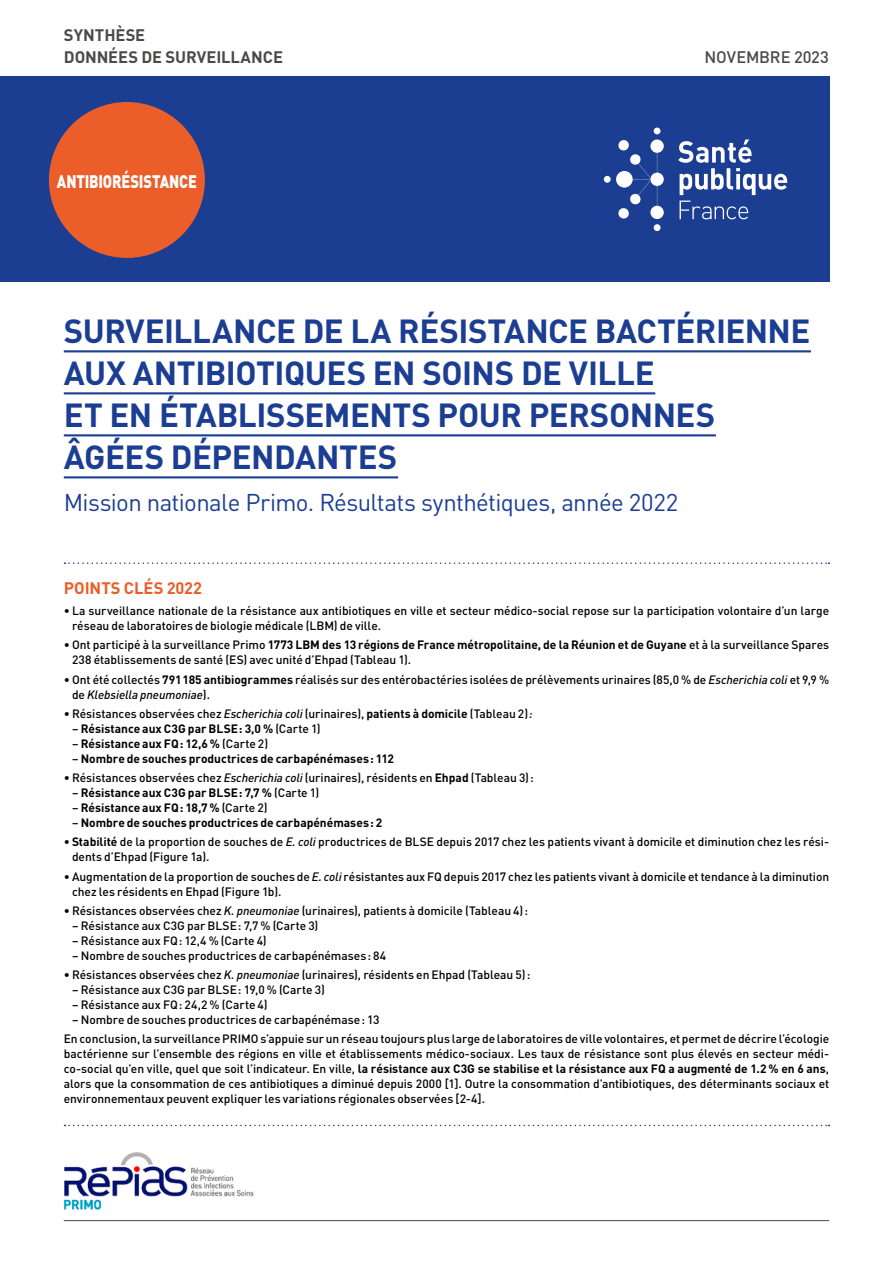
<style>
.page{position:relative;width:893px;height:1263px;background:#fff}
.page>*{position:absolute;margin:0;border:0;box-sizing:border-box;transform-origin:0 0}
.TITRE-1{font:700 33px "DIN Pro";letter-spacing:-.015em;color:#1b3e92}
.TITRE-2{font:24px "DIN Pro";letter-spacing:-.025em;color:#1b3e92}
.t1{font:900 18px "DIN Pro";letter-spacing:-.01em;color:#fff;scale:.81 1}
.t2{font:700 16.5px "DIN Pro";letter-spacing:-.005em;color:#4a4a49}
.Points_cles-Titre{font:700 16.5px "DIN Pro";letter-spacing:-.005em;color:#eb5e29}
.t3{font:500 16.5px "DIN Pro";letter-spacing:-.01em;color:#4a4a49}
.Points_clés-Texte{font:500 12px/15px "DIN Pro";letter-spacing:-.005em;color:#000}
.Points_cles-Texte_fin{font:500 12px/15px "DIN Pro";letter-spacing:-.005em;color:#000;text-align:justify}
.Points_clés-Texte-2{font:700 12px "DIN Pro";color:#000}
.s1{font-weight:700}
.s2{font-style:italic}
.s3{font-weight:500}
</style>
<div class="page">
<div style="left:0;top:77px;width:829px;height:205px;background:#1b3e92"></div>
<svg style="left:616px;top:171px;width:17px;height:17px"></svg>
<div style="left:650px;top:206px;width:14px;height:13px;background:#fff;border-radius:50%"></div>
<svg style="left:650px;top:139px;width:14px;height:14px"></svg>
<div style="left:650px;top:173px;width:14px;height:13px;background:#fff;border-radius:50%"></div>
<div style="left:604px;top:176px;width:7px;height:7px;background:#fff;border-radius:50%"></div>
<div style="left:654px;top:224px;width:6px;height:7px;background:#fff;border-radius:50%"></div>
<svg style="left:618px;top:128px;width:42px;height:91px"></svg>
<svg style="left:678px;top:140px;width:109px;height:55px"></svg>
<svg style="left:680px;top:201px;width:68px;height:18px"></svg>
<div style="left:49px;top:102px;width:156px;height:156px;background:#eb5e29;border-radius:50%"></div>
<hr style="left:64px;top:1220px;width:765px;height:1px;background:#4a4a49">
<hr style="left:64px;top:350px;width:747px;height:2px;background:#1b3e92">
<hr style="left:64px;top:392px;width:591px;height:2px;background:#1b3e92">
<hr style="left:64px;top:434px;width:652px;height:2px;background:#1b3e92">
<hr style="left:64px;top:476px;width:334px;height:2px;background:#1b3e92">
<svg style="left:65px;top:562px;width:764px;height:2px"></svg>
<svg style="left:65px;top:1125px;width:764px;height:1px"></svg>
<img style="left:64px;top:1152px;width:190px;height:58px">
<p class="t2" style="left:64px;top:22px;width:83px">SYNTHÈSE</p>
<p class="t2" style="left:64px;top:44px;width:221px">DONNÉES DE SURVEILLANCE</p>
<p class="t3" style="left:704px;top:44px;width:126px">NOVEMBRE 2023</p>
<p class="t1" style="left:57px;top:166px;width:175px">ANTIBIORÉSISTANCE</p>
<p class="TITRE-1" style="left:64px;top:304px;width:748px">SURVEILLANCE DE LA RÉSISTANCE BACTÉRIENNE</p>
<p class="TITRE-1" style="left:64px;top:346px;width:592px">AUX ANTIBIOTIQUES EN SOINS DE VILLE</p>
<p class="TITRE-1" style="left:64px;top:388px;width:653px">ET EN ÉTABLISSEMENTS POUR PERSONNES</p>
<p class="TITRE-1" style="left:64px;top:430px;width:335px">ÂGÉES DÉPENDANTES</p>
<p class="TITRE-2" style="left:64px;top:483px;width:616px">Mission nationale Primo. Résultats synthétiques, année 2022</p>
<p class="Points_cles-Titre" style="left:64px;top:574px;width:140px">POINTS CLÉS 2022</p>
<p class="Points_clés-Texte" style="left:72px;top:602px;width:759px;text-indent:-8px">• La surveillance nationale de la résistance aux antibiotiques en ville et secteur médico‑social repose sur la participation volontaire d’un large réseau de laboratoires de biologie médicale (LBM) de ville.</p>
<p class="Points_clés-Texte" style="left:72px;top:636px;width:759px;text-indent:-8px">• Ont participé à la surveillance Primo <span class="s1">1773 LBM des 13 régions de France métropolitaine, de la Réunion et de Guyane</span> et à la surveillance Spares<br>238 établissements de santé (ES) avec unité d’Ehpad (Tableau 1).</p>
<p class="Points_clés-Texte" style="left:72px;top:670px;width:759px;text-indent:-8px">• Ont été collectés <span class="s1">791185 antibiogrammes</span> réalisés sur des entérobactéries isolées de prélèvements urinaires (85,0 % de <span class="s2">Escherichia coli</span> et 9,9 % de <span class="s2">Klebsiella pneumoniae</span>).</p>
<p class="Points_clés-Texte" style="left:64px;top:705px;width:470px">• Résistances observées chez <span class="s2">Escherichia coli</span> (urinaires), <span class="s1">patients à domicile</span> (Tableau 2)<span class="s2">:</span></p>
<p class="Points_clés-Texte-2" style="left:72px;top:718px;width:250px"><span class="s3">–</span> Résistance aux C3G par BLSE: 3,0 % <span class="s3">(Carte 1)</span></p>
<p class="Points_clés-Texte-2" style="left:72px;top:733px;width:197px"><span class="s3">–</span> Résistance aux FQ: 12,6 % <span class="s3">(Carte 2)</span></p>
<p class="Points_clés-Texte-2" style="left:72px;top:748px;width:323px"><span class="s3">–</span> Nombre de souches productrices de carbapénémases: 112</p>
<p class="Points_clés-Texte" style="left:64px;top:769px;width:471px">• Résistances observées chez <span class="s2">Escherichia coli</span> (urinaires), résidents en <span class="s1">Ehpad</span> (Tableau 3):</p>
<p class="Points_clés-Texte-2" style="left:72px;top:783px;width:249px"><span class="s3">–</span> Résistance aux C3G par BLSE: 7,7 % <span class="s3">(Carte 1)</span></p>
<p class="Points_clés-Texte-2" style="left:72px;top:798px;width:197px"><span class="s3">–</span> Résistance aux FQ: 18,7 % <span class="s3">(Carte 2)</span></p>
<p class="Points_clés-Texte-2" style="left:72px;top:813px;width:312px"><span class="s3">–</span> Nombre de souches productrices de carbapénémases: 2</p>
<p class="Points_clés-Texte" style="left:72px;top:833px;width:759px;text-indent:-8px">• <span class="s1">Stabilité</span> de la proportion de souches de <span class="s2">E. coli</span> productrices de BLSE depuis 2017 chez les patients vivant à domicile et diminution chez les rési‑ dents d’Ehpad (Figure 1a).</p>
<p class="Points_clés-Texte" style="left:72px;top:867px;width:759px;text-indent:-8px">• Augmentation de la proportion de souches de <span class="s2">E. coli</span> résistantes aux FQ depuis 2017 chez les patients vivant à domicile et tendance à la diminution chez les résidents en Ehpad (Figure 1b).</p>
<p class="Points_clés-Texte" style="left:64px;top:902px;width:466px">• Résistances observées chez <span class="s2">K. pneumoniae</span> (urinaires), patients à domicile (Tableau 4):</p>
<p class="Points_clés-Texte" style="left:72px;top:917px;width:248px">– Résistance aux C3G par BLSE: 7,7 % (Carte 3)</p>
<p class="Points_clés-Texte" style="left:72px;top:932px;width:196px">– Résistance aux FQ: 12,4 % (Carte 4)</p>
<p class="Points_clés-Texte" style="left:72px;top:947px;width:315px">– Nombre de souches productrices de carbapénémases: 84</p>
<p class="Points_clés-Texte" style="left:64px;top:966px;width:468px">• Résistances observées chez <span class="s2">K. pneumoniae</span> (urinaires), résidents en Ehpad (Tableau 5):</p>
<p class="Points_clés-Texte" style="left:72px;top:981px;width:254px">– Résistance aux C3G par BLSE: 19,0 % (Carte 3)</p>
<p class="Points_clés-Texte" style="left:72px;top:996px;width:197px">– Résistance aux FQ: 24,2 % (Carte 4)</p>
<p class="Points_clés-Texte" style="left:72px;top:1011px;width:309px">– Nombre de souches productrices de carbapénémase: 13</p>
<p class="Points_cles-Texte_fin" style="left:64px;top:1030px;width:767px">En conclusion, la surveillance PRIMO s’appuie sur un réseau toujours plus large de laboratoires de ville volontaires, et permet de décrire l’écologie bactérienne sur l’ensemble des régions en ville et établissements médico-sociaux. Les taux de résistance sont plus élevés en secteur médi‑ co-social qu’en ville, quel que soit l’indicateur. En ville, <span class="s1">la résistance aux C3G se stabilise et la résistance aux FQ a augmenté de 1.2 % en 6 ans</span>, alors que la consommation de ces antibiotiques a diminué depuis 2000 [1]. Outre la consommation d’antibiotiques, des déterminants sociaux et environnementaux peuvent expliquer les variations régionales observées [2-4].</p>
</div>
